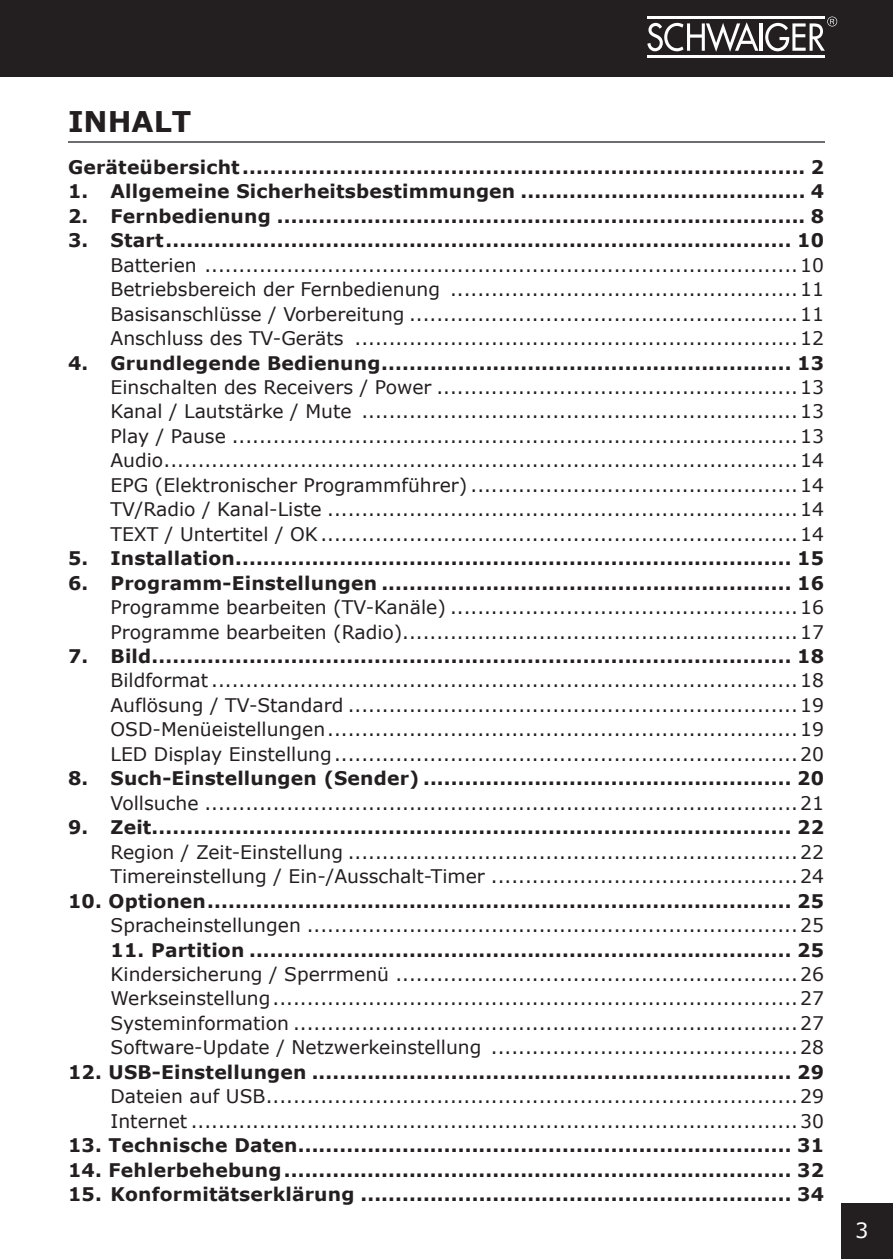
<style>
.page{position:relative;width:893px;height:1259px;background:#fff}
.page>*{position:absolute;margin:0;border:0;box-sizing:border-box;transform-origin:0 0}
.t1{font:700 28.5px "Verdana";color:#231f20}
.t2{font:21px "Verdana";color:#fff}
.t3{font:18.6px/24.3px "Verdana";color:#231f20;text-align:justify}
.t4{font:700 18.6px "Verdana";letter-spacing:.01em;color:#231f20}
</style>
<div class="page">
<div style="left:0;top:0;width:893px;height:77px;background:#231f20"></div>
<div style="left:841px;top:1203px;width:52px;height:56px;background:#231f20"></div>
<hr style="left:759px;top:23px;width:3px;height:28px;background:#fff">
<hr style="left:647px;top:17px;width:178px;height:2px;background:#fff">
<hr style="left:647px;top:55px;width:178px;height:3px;background:#fff">
<svg style="left:647px;top:22px;width:111px;height:30px"></svg>
<svg style="left:765px;top:17px;width:72px;height:34px"></svg>
<hr style="left:68px;top:141px;width:757px;height:1px;background:#6c6d70">
<h1 class="t1" style="left:68px;top:103px;width:125px">INHALT</h1>
<p class="t4" style="left:68px;top:155px;width:758px">Geräteübersicht ................................................................................. 2</p>
<p class="t4" style="left:68px;top:179px;width:758px">1. Allgemeine Sicherheitsbestimmungen ......................................... 4</p>
<p class="t4" style="left:68px;top:204px;width:758px">2. Fernbedienung ............................................................................ 8</p>
<p class="t4" style="left:68px;top:228px;width:758px">3. Start .......................................................................................... 10</p>
<p class="t3" style="left:111px;top:253px;width:715px">Batterien .......................................................................................10<br>Betriebsbereich der Fernbedienung ...................................................11<br>Basisanschlüsse / Vorbereitung .........................................................11<br>Anschluss des TV-Geräts .................................................................12</p>
<p class="t4" style="left:68px;top:351px;width:758px">4. Grundlegende Bedienung ........................................................... 13</p>
<p class="t3" style="left:111px;top:375px;width:715px">Einschalten des Receivers / Power .....................................................13<br>Kanal / Lautstärke / Mute ................................................................13<br>Play / Pause ...................................................................................13<br>Audio .............................................................................................14<br>EPG (Elektronischer Programmführer) ................................................14<br>TV/Radio / Kanal-Liste .....................................................................14<br>TEXT / Untertitel / OK ......................................................................14</p>
<p class="t4" style="left:68px;top:546px;width:758px">5. Installation ................................................................................ 15</p>
<p class="t4" style="left:68px;top:571px;width:758px">6. Programm-Einstellungen ........................................................... 16</p>
<p class="t3" style="left:111px;top:595px;width:715px">Programme bearbeiten (TV-Kanäle) ...................................................16<br>Programme bearbeiten (Radio)..........................................................17</p>
<p class="t4" style="left:68px;top:644px;width:758px">7. Bild ............................................................................................ 18</p>
<p class="t3" style="left:111px;top:668px;width:715px">Bildformat ......................................................................................18<br>Auflösung / TV-Standard ..................................................................19<br>OSD-Menüeistellungen .....................................................................19<br>LED Display Einstellung ....................................................................20</p>
<p class="t4" style="left:68px;top:766px;width:758px">8. Such-Einstellungen (Sender) ..................................................... 20</p>
<p class="t3" style="left:111px;top:791px;width:715px">Vollsuche .......................................................................................21</p>
<p class="t4" style="left:68px;top:815px;width:758px">9. Zeit............................................................................................ 22</p>
<p class="t3" style="left:111px;top:840px;width:715px">Region / Zeit-Einstellung ..................................................................22<br>Timereinstellung / Ein-/Ausschalt-Timer .............................................24</p>
<p class="t4" style="left:68px;top:888px;width:758px">10. Optionen .................................................................................... 25</p>
<p class="t3" style="left:111px;top:913px;width:715px">Spracheinstellungen ........................................................................25</p>
<p class="t4" style="left:111px;top:937px;width:715px">11. Partition .............................................................................. 25</p>
<p class="t3" style="left:111px;top:962px;width:715px">Kindersicherung / Sperrmenü ...........................................................26<br>Werkseinstellung .............................................................................27<br>Systeminformation ..........................................................................27<br>Software-Update / Netzwerkeinstellung .............................................28</p>
<p class="t4" style="left:68px;top:1060px;width:758px">12. USB-Einstellungen ..................................................................... 29</p>
<p class="t3" style="left:111px;top:1084px;width:715px">Dateien auf USB ..............................................................................29<br>Internet .........................................................................................30</p>
<p class="t4" style="left:68px;top:1133px;width:758px">13. Technische Daten....................................................................... 31</p>
<p class="t4" style="left:68px;top:1157px;width:758px">14. Fehlerbehebung ......................................................................... 32</p>
<p class="t4" style="left:68px;top:1182px;width:758px">15. Konformitätserklärung .............................................................. 34</p>
<p class="t2" style="left:855px;top:1217px;width:15px">3</p>
</div>
